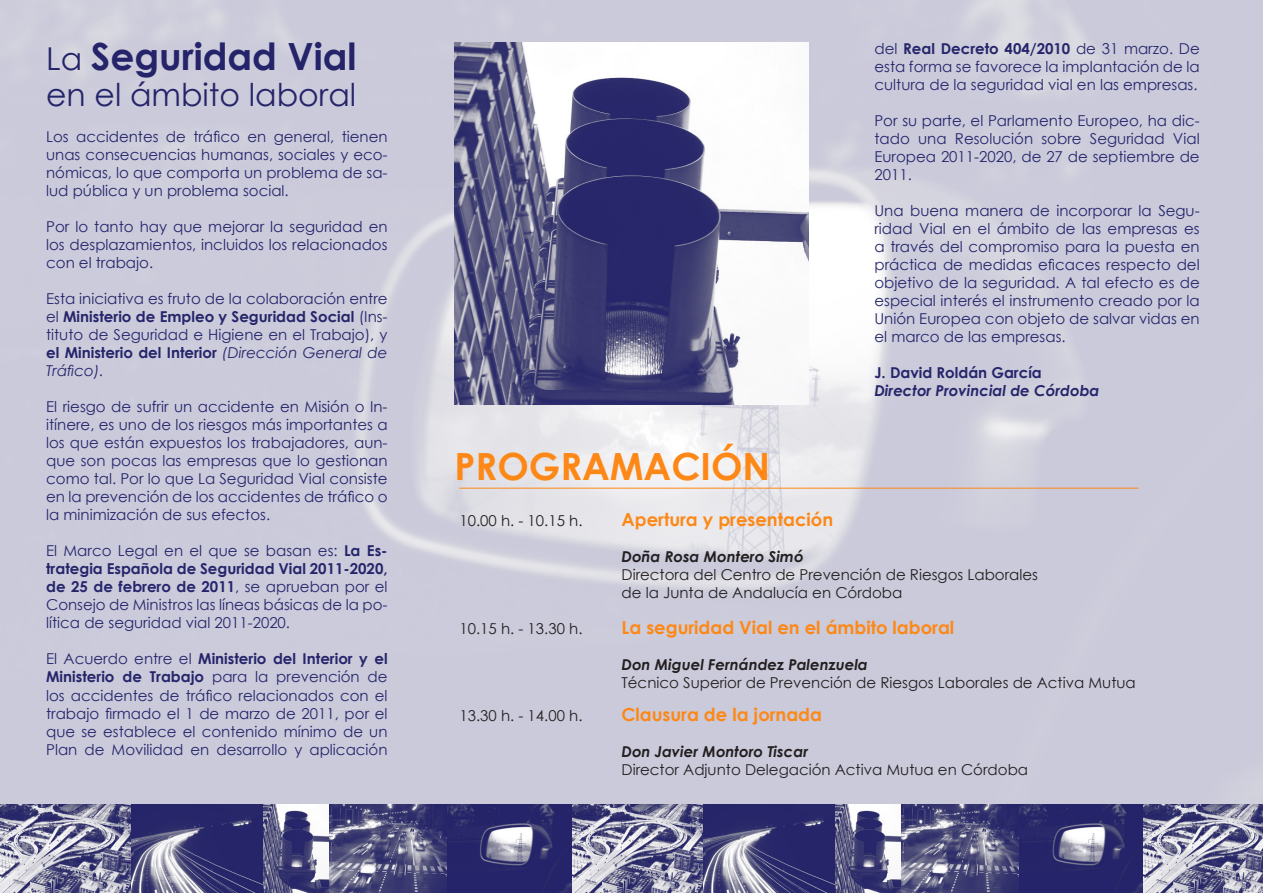
<style>
.page{position:relative;width:1263px;height:893px;background:#fff}
.page>*{position:absolute;margin:0;border:0;box-sizing:border-box;transform-origin:0 0}
.t1{font:700 37.5px "Century Gothic";color:#25246a}
.t2{font:700 37.5px "Century Gothic";color:#fd8817}
.t3{font:31.5px "Century Gothic";color:#25246a}
.t4{font:700 18px "Century Gothic";color:#fd8817}
.t5{font:15px/18px "Century Gothic";color:#26256b;text-align:justify}
.t6{font:15px "Century Gothic";color:#231f20}
.t7{font:italic 700 15px "Century Gothic";color:#231f20}
.t8{font:italic 700 15px "Century Gothic";color:#26256b}
.t9{font:700 15px "Century Gothic";color:#26256b}
.s1{font-weight:400;font-size:31.5px}
.s2{font-weight:700}
.s3{font-style:italic}
</style>
<div class="page">
<img style="left:0;top:0;width:1263px;height:805px">
<img style="left:0;top:805px;width:1263px;height:88px">
<hr style="left:459px;top:488px;width:679px;height:1px;background:#fd8817">
<img style="left:455px;top:42px;width:353px;height:362px">
<p class="t1" style="left:46px;top:28px;width:312px"><span class="s1">La</span> Seguridad Vial</p>
<p class="t3" style="left:46px;top:73px;width:312px">en el ámbito laboral</p>
<p class="t5" style="left:46px;top:128px;width:343px">Los accidentes de tráfico en general, tienen unas consecuencias humanas, sociales y eco&shy;nómicas, lo que comporta un problema de sa&shy;lud pública y un problema social.</p>
<p class="t5" style="left:46px;top:218px;width:343px">Por lo tanto hay que mejorar la seguridad en los desplazamientos, incluidos los relacionados con el trabajo.</p>
<p class="t5" style="left:46px;top:290px;width:343px">Esta iniciativa es fruto de la colaboración entre el <span class="s2">Ministerio de Empleo y Seguridad Social</span> (Ins&shy;tituto de Seguridad e Higiene en el Trabajo), y <span class="s2">el Ministerio del Interior</span> <span class="s3">(Dirección General de Tráfico).</span></p>
<p class="t5" style="left:46px;top:398px;width:343px">El riesgo de sufrir un accidente en Misión o In&shy;itínere, es uno de los riesgos más importantes a los que están expuestos los trabajadores, aun&shy;que son pocas las empresas que lo gestionan como tal. Por lo que La Seguridad Vial consiste en la prevención de los accidentes de tráfico o la minimización de sus efectos.</p>
<p class="t5" style="left:46px;top:542px;width:343px">El Marco Legal en el que se basan es: <span class="s2">La Es&shy;trategia Española de Seguridad Vial 2011-2020, de 25 de febrero de 2011</span>, se aprueban por el Consejo de Ministros las líneas básicas de la po&shy;lítica de seguridad vial 2011-2020.</p>
<p class="t5" style="left:46px;top:650px;width:343px">El Acuerdo entre el <span class="s2">Ministerio del Interior y el Ministerio de Trabajo</span> para la prevención de los accidentes de tráfico relacionados con el trabajo firmado el 1 de marzo de 2011, por el que se establece el contenido mínimo de un Plan de Movilidad en desarrollo y aplicación</p>
<p class="t2" style="left:455px;top:438px;width:317px">PROGRAMACIÓN</p>
<p class="t5" style="left:874px;top:39px;width:327px">del <span class="s2">Real Decreto 404/2010</span> de 31 marzo. De esta forma se favorece la implantación de la cultura de la seguridad vial en las empresas.</p>
<p class="t5" style="left:874px;top:111px;width:327px">Por su parte, el Parlamento Europeo, ha dic&shy;tado una Resolución sobre Seguridad Vial Europea 2011-2020, de 27 de septiembre de 2011.</p>
<p class="t5" style="left:874px;top:201px;width:327px">Una buena manera de incorporar la Segu&shy;ridad Vial en el ámbito de las empresas es a través del compromiso para la puesta en práctica de medidas eficaces respecto del objetivo de la seguridad. A tal efecto es de especial interés el instrumento creado por la Unión Europea con objeto de salvar vidas en el marco de las empresas.</p>
<p class="t9" style="left:874px;top:361px;width:169px">J. David Roldán García</p>
<p class="t8" style="left:874px;top:379px;width:226px">Director Provincial de Córdoba</p>
<p class="t6" style="left:459px;top:510px;width:124px">10.00 h. - 10.15 h.</p>
<p class="t4" style="left:621px;top:506px;width:213px">Apertura y presentación</p>
<p class="t7" style="left:621px;top:545px;width:184px">Doña Rosa Montero Simó</p>
<p class="t6" style="left:621px;top:564px;width:418px">Directora del Centro de Prevención de Riesgos Laborales</p>
<p class="t6" style="left:621px;top:582px;width:282px">de la Junta de Andalucía en Córdoba</p>
<p class="t6" style="left:459px;top:618px;width:124px">10.15 h. - 13.30 h.</p>
<p class="t4" style="left:621px;top:614px;width:334px">La seguridad Vial en el ámbito laboral</p>
<p class="t7" style="left:621px;top:653px;width:248px">Don Miguel Fernández Palenzuela</p>
<p class="t6" style="left:621px;top:672px;width:516px">Técnico Superior de Prevención de Riesgos Laborales de Activa Mutua</p>
<p class="t6" style="left:459px;top:705px;width:124px">13.30 h. - 14.00 h.</p>
<p class="t4" style="left:621px;top:701px;width:202px">Clausura de la jornada</p>
<p class="t7" style="left:621px;top:740px;width:188px">Don Javier Montoro Tiscar</p>
<p class="t6" style="left:621px;top:759px;width:408px">Director Adjunto Delegación Activa Mutua en Córdoba</p>
</div>
